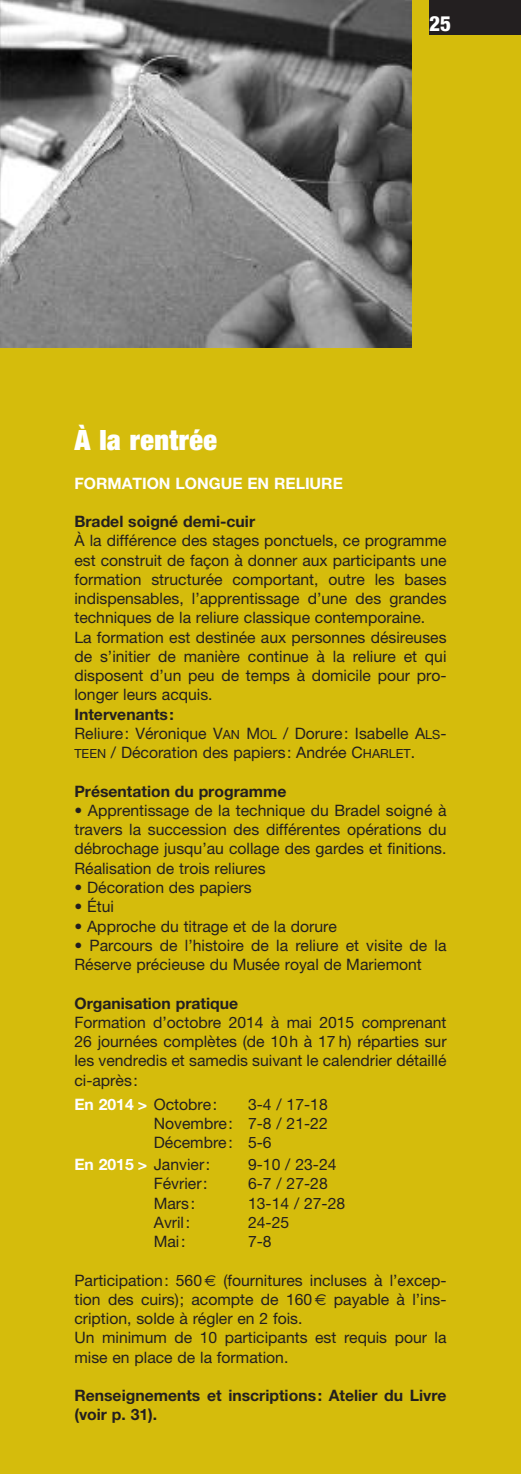
<style>
.page{position:relative;width:521px;height:1474px;background:#fff}
.page>*{position:absolute;margin:0;border:0;box-sizing:border-box;transform-origin:0 0}
.t1{font:900 expanded 28px "Helvetica Neue";letter-spacing:.015em;color:#fff}
.t2{font:800 condensed 21px "Helvetica Neue";color:#fff}
.t3{font:15.75px/19.2px "Helvetica Neue";color:#231f20}
.t4{font:700 15.75px/19.2px "Helvetica Neue";color:#231f20}
.t5{font:700 15.75px "Helvetica Neue";color:#fff}
.s1{font-weight:700}
.s2{font-size:12.6px}
.s3{font-weight:700;color:#fff}
.s4{font-family:"Euro Sans"}
</style>
<div class="page">
<div style="left:0;top:0;width:521px;height:1473px;background:#d5bc0c"></div>
<div style="left:429px;top:0;width:92px;height:35px;background:#231f20"></div>
<img style="left:0;top:0;width:411px;height:347px">
<h2 class="t2" style="left:429px;top:16px;width:23px">25</h2>
<h1 class="t1" style="left:74px;top:430px;width:144px">À la rentrée</h1>
<p class="t5" style="left:74px;top:477px;width:270px">FORMATION LONGUE EN RELIURE</p>
<p class="t4" style="left:74px;top:513px;width:182px">Bradel soigné demi-cuir</p>
<p class="t3" style="left:74px;top:532px;width:374px">À la différence des stages ponctuels, ce programme est construit de façon à donner aux participants une formation structurée comportant, outre les bases indispensables, l’apprentissage d’une des grandes techniques de la reliure classique contemporaine.<br>La formation est destinée aux personnes désireuses de s’initier de manière continue à la reliure et qui disposent d’un peu de temps à domicile pour pro&shy;longer leurs acquis.</p>
<p class="t3" style="left:74px;top:706px;width:374px"><span class="s1">Intervenants:<br></span>Reliure: Véronique V<span class="s2">AN</span> M<span class="s2">OL</span> / Dorure: Isabelle A<span class="s2">LS</span>-<br><span class="s2">TEEN</span> / Décoration des papiers: Andrée C<span class="s2">HARLET</span>.</p>
<p class="t4" style="left:74px;top:783px;width:213px">Présentation du programme</p>
<p class="t3" style="left:74px;top:802px;width:374px;text-align:justify">• Apprentissage de la technique du Bradel soigné à travers la succession des différentes opérations du débrochage jusqu’au collage des gardes et finitions.<br>Réalisation de trois reliures</p>
<p class="t3" style="left:74px;top:879px;width:179px">• Décoration des papiers</p>
<p class="t3" style="left:74px;top:898px;width:41px">• Étui</p>
<p class="t3" style="left:74px;top:917px;width:264px">• Approche du titrage et de la dorure</p>
<p class="t3" style="left:74px;top:937px;width:374px">• Parcours de l’histoire de la reliure et visite de la<br>Réserve précieuse du Musée royal de Mariemont</p>
<p class="t4" style="left:74px;top:994px;width:165px">Organisation pratique</p>
<p class="t3" style="left:74px;top:1014px;width:374px;text-align:justify">Formation d’octobre 2014 à mai 2015 comprenant 26 journées complètes (de 10h à 17 h) réparties sur les vendredis et samedis suivant le calendrier détaillé ci-après:</p>
<p class="t3" style="left:74px;top:1096px;width:144px"><span class="s3">En 2014 &gt;</span> Octobre:</p>
<p class="t3" style="left:154px;top:1096px;width:175px;text-align:justify;text-indent:94px">3-4 / 17-18<br>Novembre: 7-8 / 21-22<br>Décembre: 5-6</p>
<p class="t3" style="left:74px;top:1156px;width:137px"><span class="s3">En 2015 &gt;</span> Janvier:</p>
<p class="t3" style="left:248px;top:1156px;width:90px">9-10 / 23-24</p>
<p class="t3" style="left:154px;top:1175px;width:55px">Février:</p>
<p class="t3" style="left:248px;top:1175px;width:81px">6-7 / 27-28</p>
<p class="t3" style="left:154px;top:1194px;width:43px">Mars:</p>
<p class="t3" style="left:248px;top:1194px;width:99px">13-14 / 27-28</p>
<p class="t3" style="left:154px;top:1214px;width:38px">Avril:</p>
<p class="t3" style="left:248px;top:1214px;width:43px">24-25</p>
<p class="t3" style="left:154px;top:1233px;width:33px">Mai:</p>
<p class="t3" style="left:248px;top:1233px;width:25px">7-8</p>
<p class="t3" style="left:74px;top:1271px;width:374px">Participation: 560<span class="s4">€</span> (fournitures incluses à l’excep&shy;tion des cuirs); acompte de 160<span class="s4">€</span> payable à l’ins&shy;cription, solde à régler en 2 fois.<br>Un minimum de 10 participants est requis pour la mise en place de la formation.</p>
<p class="t4" style="left:74px;top:1387px;width:374px">Renseignements et inscriptions: Atelier du Livre (voir p. 31).</p>
</div>
